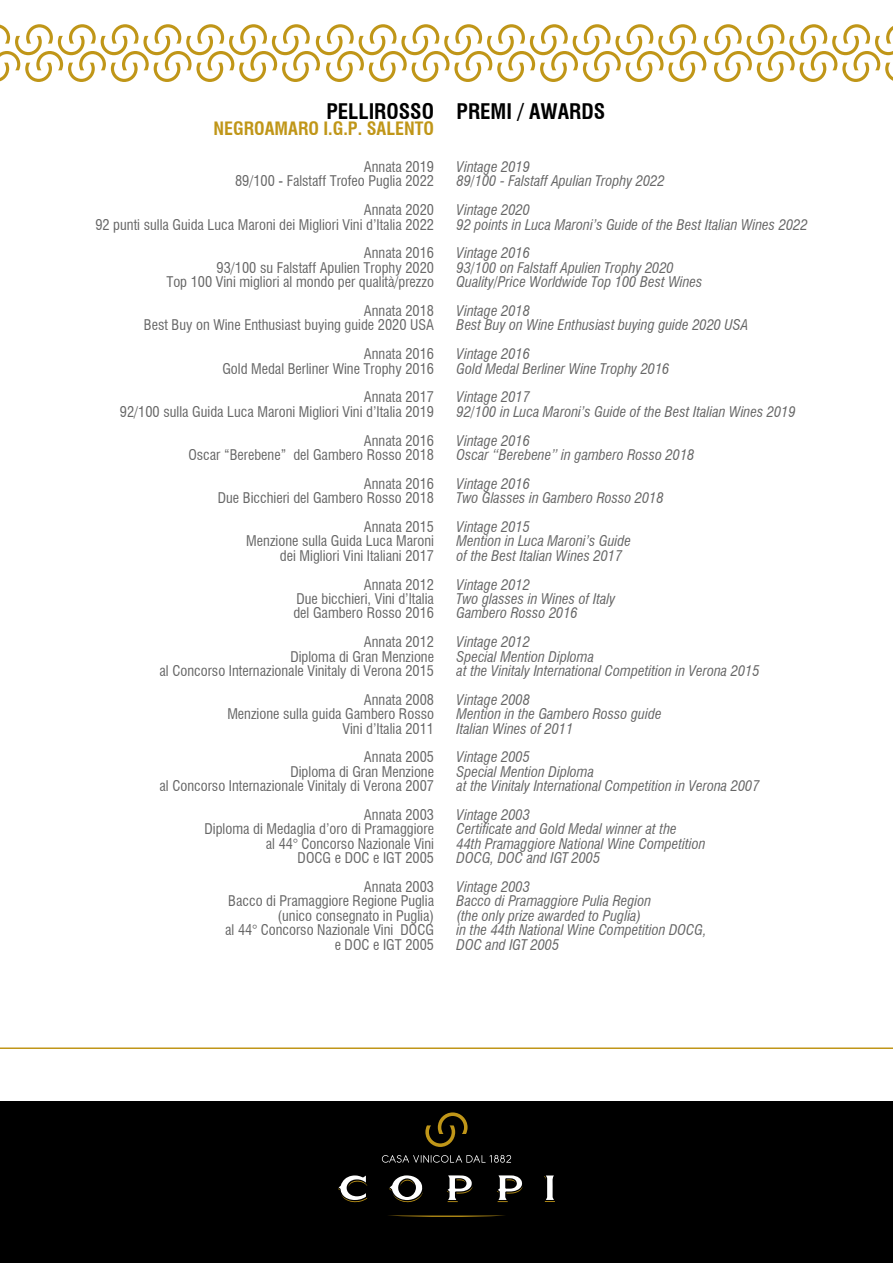
<style>
.page{position:relative;width:893px;height:1263px;background:#fff}
.page>*{position:absolute;margin:0;border:0;box-sizing:border-box;transform-origin:0 0}
.t1{font:700 condensed 21px "Swiss 721 BT";color:#000}
.t2{font:700 condensed 18px "Swiss 721 BT";color:#c09618}
.t3{font:italic condensed 14.4px/14.4px "Swiss 721 BT";color:#000}
.t4{font:condensed 14.4px/14.4px "Swiss 721 BT";color:#000;text-align:right}
</style>
<div class="page">
<div style="left:0;top:1101px;width:893px;height:162px;background:#000"></div>
<svg style="left:389px;top:1175px;width:34px;height:27px"></svg>
<svg style="left:447px;top:1175px;width:26px;height:27px"></svg>
<svg style="left:497px;top:1175px;width:26px;height:27px"></svg>
<svg style="left:338px;top:1175px;width:29px;height:27px"></svg>
<svg style="left:544px;top:1175px;width:11px;height:27px"></svg>
<svg style="left:388px;top:1215px;width:117px;height:2px"></svg>
<svg style="left:425px;top:1112px;width:43px;height:35px"></svg>
<svg style="left:382px;top:1155px;width:129px;height:8px"></svg>
<svg style="left:0;top:24px;width:893px;height:58px"></svg>
<hr style="left:0;top:1047px;width:893px;height:2px;background:#c09618">
<h1 class="t1" style="left:326px;top:98px;width:280px">PELLIROSSO PREMI / AWARDS</h1>
<p class="t2" style="left:214px;top:118px;width:222px">NEGROAMARO I.G.P. SALENTO</p>
<p class="t4" style="left:235px;top:160px;width:201px">Annata 2019<br>89/100 - Falstaff Trofeo Puglia 2022</p>
<p class="t4" style="left:95px;top:203px;width:340px">Annata 2020<br>92 punti sulla Guida Luca Maroni dei Migliori Vini d’Italia 2022</p>
<p class="t4" style="left:166px;top:246px;width:269px">Annata 2016<br>93/100 su Falstaff Apulien Trophy 2020<br>Top 100 Vini migliori al mondo per qualità/prezzo</p>
<p class="t4" style="left:144px;top:304px;width:292px">Annata 2018<br>Best Buy on Wine Enthusiast buying guide 2020 USA</p>
<p class="t4" style="left:222px;top:347px;width:213px">Annata 2016<br>Gold Medal Berliner Wine Trophy 2016</p>
<p class="t4" style="left:120px;top:390px;width:316px">Annata 2017<br>92/100 sulla Guida Luca Maroni Migliori Vini d’Italia 2019</p>
<p class="t4" style="left:188px;top:433px;width:247px">Annata 2016<br>Oscar “Berebene” del Gambero Rosso 2018</p>
<p class="t4" style="left:218px;top:476px;width:218px">Annata 2016<br>Due Bicchieri del Gambero Rosso 2018</p>
<p class="t4" style="left:246px;top:520px;width:189px">Annata 2015<br>Menzione sulla Guida Luca Maroni dei Migliori Vini Italiani 2017</p>
<p class="t4" style="left:293px;top:577px;width:142px;text-align:justify;text-indent:71px">Annata 2012<br>Due bicchieri, Vini d’Italia del Gambero Rosso 2016</p>
<p class="t4" style="left:159px;top:635px;width:276px">Annata 2012<br>Diploma di Gran Menzione<br>al Concorso Internazionale Vinitaly di Verona 2015</p>
<p class="t4" style="left:227px;top:692px;width:208px">Annata 2008<br>Menzione sulla guida Gambero Rosso<br>Vini d’Italia 2011</p>
<p class="t4" style="left:160px;top:750px;width:276px">Annata 2005<br>Diploma di Gran Menzione<br>al Concorso Internazionale Vinitaly di Verona 2007</p>
<p class="t4" style="left:205px;top:808px;width:231px">Annata 2003<br>Diploma di Medaglia d’oro di Pramaggiore al 44° Concorso Nazionale Vini<br>DOCG e DOC e IGT 2005</p>
<p class="t4" style="left:225px;top:880px;width:210px">Annata 2003<br>Bacco di Pramaggiore Regione Puglia (unico consegnato in Puglia)<br>al 44° Concorso Nazionale Vini DOCG e DOC e IGT 2005</p>
<p class="t3" style="left:457px;top:160px;width:209px">Vintage 2019<br>89/100 - Falstaff Apulian Trophy 2022</p>
<p class="t3" style="left:457px;top:203px;width:352px">Vintage 2020<br>92 points in Luca Maroni’s Guide of the Best Italian Wines 2022</p>
<p class="t3" style="left:457px;top:246px;width:247px">Vintage 2016<br>93/100 on Falstaff Apulien Trophy 2020<br>Quality/Price Worldwide Top 100 Best Wines</p>
<p class="t3" style="left:457px;top:304px;width:293px">Vintage 2018<br>Best Buy on Wine Enthusiast buying guide 2020 USA</p>
<p class="t3" style="left:457px;top:347px;width:214px">Vintage 2016<br>Gold Medal Berliner Wine Trophy 2016</p>
<p class="t3" style="left:457px;top:390px;width:340px">Vintage 2017<br>92/100 in Luca Maroni’s Guide of the Best Italian Wines 2019</p>
<p class="t3" style="left:457px;top:433px;width:239px">Vintage 2016<br>Oscar “Berebene” in gambero Rosso 2018</p>
<p class="t3" style="left:457px;top:476px;width:209px">Vintage 2016<br>Two Glasses in Gambero Rosso 2018</p>
<p class="t3" style="left:457px;top:520px;width:176px">Vintage 2015<br>Mention in Luca Maroni’s Guide of the Best Italian Wines 2017</p>
<p class="t3" style="left:457px;top:577px;width:160px">Vintage 2012<br>Two glasses in Wines of Italy<br>Gambero Rosso 2016</p>
<p class="t3" style="left:457px;top:635px;width:304px">Vintage 2012<br>Special Mention Diploma<br>at the Vinitaly International Competition in Verona 2015</p>
<p class="t3" style="left:457px;top:692px;width:206px">Vintage 2008<br>Mention in the Gambero Rosso guide<br>Italian Wines of 2011</p>
<p class="t3" style="left:457px;top:750px;width:304px">Vintage 2005<br>Special Mention Diploma<br>at the Vinitaly International Competition in Verona 2007</p>
<p class="t3" style="left:457px;top:808px;width:250px">Vintage 2003<br>Certificate and Gold Medal winner at the<br>44th Pramaggiore National Wine Competition<br>DOCG, DOC and IGT 2005</p>
<p class="t3" style="left:457px;top:880px;width:251px">Vintage 2003<br>Bacco di Pramaggiore Pulia Region<br>(the only prize awarded to Puglia)<br>in the 44th National Wine Competition DOCG,<br>DOC and IGT 2005</p>
</div>
